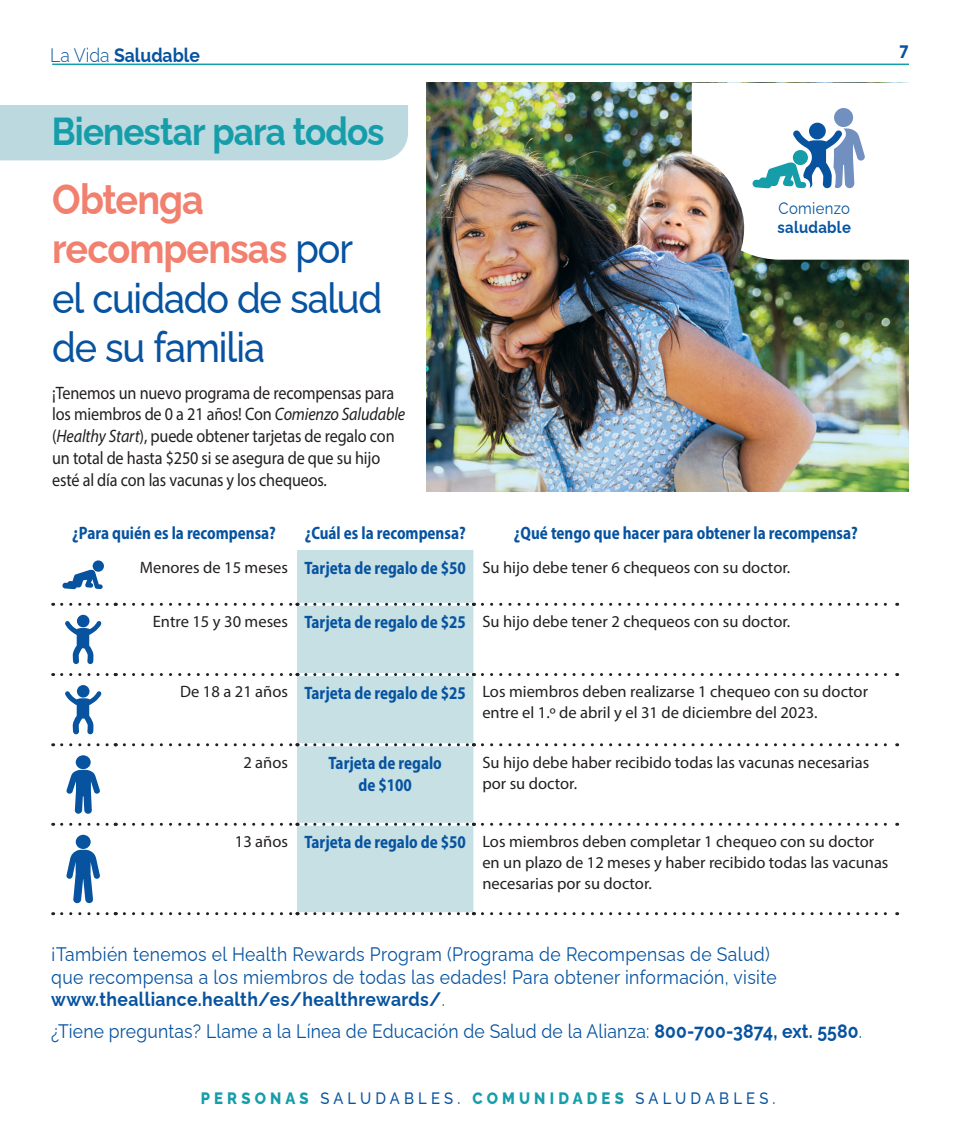
<style>
.page{position:relative;width:972px;height:1134px;background:#fff}
.page>*{position:absolute;margin:0;border:0;box-sizing:border-box;transform-origin:0 0}
.t1{font:500 42px/49.5px "Raleway";letter-spacing:-.03em;color:#0753a0;scale:.9 1}
.t2{font:700 39px "Raleway";letter-spacing:-.025em;color:#169daa;scale:.9 1}
.t3{font:19.5px/22.5px "Raleway";letter-spacing:.02em;color:#0753a0;scale:.9 1}
.t4{font:700 19.5px "Raleway";color:#0753a0;scale:.9 1}
.t5{font:700 19.5px "Myriad Pro";color:#0753a0;scale:.9 1}
.t6{font:18px/21.8px "Myriad Pro";letter-spacing:-.01em;color:#231f20;scale:.9 1}
.t7{font:700 semi-condensed 18px/21.8px "Myriad Pro";color:#0753a0;text-align:center;scale:.9 1}
.t8{font:16.5px/21px "Myriad Pro";color:#231f20}
.t9{font:500 16.5px "Raleway";letter-spacing:.28em;color:#0753a0;scale:.9 1}
.t10{font:700 16.5px "Raleway";letter-spacing:.02em;color:#0753a0;scale:.9 1}
.t11{font:16.5px "Raleway";letter-spacing:.02em;color:#0753a0;scale:.9 1}
.s1{font-weight:300}
.s2{font-weight:700;color:#f1806e}
.s3{font-style:italic}
.s4{font-weight:700;font-stretch:semi-condensed;font-size:18px;color:#0753a0}
.s5{font-weight:700}
.s6{font-weight:800;color:#169daa}
</style>
<div class="page">
<img style="left:426px;top:83px;width:483px;height:408px">
<div style="left:297px;top:550px;width:176px;height:362px;background:#c7e0e4"></div>
<hr style="left:297px;top:603px;width:176px;height:3px;background:#fff">
<hr style="left:297px;top:673px;width:176px;height:3px;background:#fff">
<hr style="left:297px;top:743px;width:176px;height:3px;background:#fff">
<hr style="left:297px;top:823px;width:176px;height:3px;background:#fff">
<svg style="left:62px;top:603px;width:54px;height:3px"></svg>
<svg style="left:62px;top:673px;width:54px;height:3px"></svg>
<svg style="left:62px;top:743px;width:54px;height:3px"></svg>
<svg style="left:62px;top:823px;width:54px;height:3px"></svg>
<svg style="left:124px;top:603px;width:174px;height:3px"></svg>
<svg style="left:124px;top:673px;width:174px;height:3px"></svg>
<svg style="left:124px;top:743px;width:174px;height:3px"></svg>
<svg style="left:124px;top:823px;width:174px;height:3px"></svg>
<svg style="left:306px;top:603px;width:168px;height:3px"></svg>
<svg style="left:482px;top:603px;width:416px;height:3px"></svg>
<svg style="left:306px;top:673px;width:168px;height:3px"></svg>
<svg style="left:482px;top:673px;width:416px;height:3px"></svg>
<svg style="left:306px;top:743px;width:168px;height:3px"></svg>
<svg style="left:482px;top:743px;width:416px;height:3px"></svg>
<svg style="left:306px;top:823px;width:168px;height:3px"></svg>
<svg style="left:482px;top:823px;width:416px;height:3px"></svg>
<svg style="left:62px;top:912px;width:54px;height:3px"></svg>
<svg style="left:124px;top:912px;width:174px;height:3px"></svg>
<svg style="left:306px;top:912px;width:168px;height:3px"></svg>
<svg style="left:482px;top:912px;width:416px;height:3px"></svg>
<div style="left:93px;top:560px;width:11px;height:12px;background:#0753a0;border-radius:50%"></div>
<svg style="left:62px;top:569px;width:41px;height:20px"></svg>
<svg style="left:65px;top:621px;width:37px;height:43px"></svg>
<div style="left:77px;top:615px;width:12px;height:12px;background:#0753a0;border-radius:50%"></div>
<svg style="left:65px;top:691px;width:37px;height:43px"></svg>
<div style="left:77px;top:685px;width:12px;height:13px;background:#0753a0;border-radius:50%"></div>
<svg style="left:66px;top:770px;width:34px;height:44px"></svg>
<div style="left:76px;top:755px;width:15px;height:14px;background:#0753a0;border-radius:50%"></div>
<svg style="left:66px;top:850px;width:34px;height:53px"></svg>
<div style="left:76px;top:835px;width:15px;height:14px;background:#0753a0;border-radius:50%"></div>
<svg style="left:692px;top:83px;width:217px;height:177px"></svg>
<div style="left:0;top:105px;width:408px;height:55px;background:#bbd9df"></div>
<img style="left:688px;top:153px;width:58px;height:98px">
<hr style="left:52px;top:64px;width:857px;height:1px;background:#169daa">
<p class="t4" style="left:50px;top:40px;width:168px"><span class="s1">La Vida</span> Saludable</p>
<p class="t5" style="left:899px;top:39px;width:12px">7</p>
<h2 class="t2" style="left:52px;top:100px;width:371px">Bienestar para todos</h2>
<h1 class="t1" style="left:52px;top:169px;width:368px"><span class="s2">Obtenga recompensas</span> por el cuidado de salud de su familia</h1>
<p class="t6" style="left:52px;top:381px;width:394px">¡Tenemos un nuevo programa de recompensas para los miembros de 0 a 21 años! Con <span class="s3">Comienzo Saludable </span>(<span class="s3">Healthy Start</span>), puede obtener tarjetas de regalo con un total de hasta $250 si se asegura de que su hijo esté al día con las vacunas y los chequeos.</p>
<p class="t7" style="left:72px;top:522px;width:228px">¿Para quién es la recompensa?</p>
<p class="t7" style="left:305px;top:522px;width:180px">¿Cuál es la recompensa?</p>
<p class="t7" style="left:514px;top:522px;width:384px">¿Qué tengo que hacer para obtener la recompensa?</p>
<p class="t8" style="left:140px;top:557px;width:652px">Menores de 15 meses <span class="s4">Tarjeta de regalo de $50</span> Su hijo debe tener 6 chequeos con su doctor.</p>
<p class="t8" style="left:153px;top:611px;width:639px">Entre 15 y 30 meses <span class="s4">Tarjeta de regalo de $25</span> Su hijo debe tener 2 chequeos con su doctor.</p>
<p class="t11" style="left:779px;top:195px;width:81px">Comienzo</p>
<p class="t10" style="left:778px;top:214px;width:83px">saludable</p>
<p class="t8" style="left:482px;top:681px;width:387px;text-indent:-302px">De 18 a 21 años <span class="s4">Tarjeta de regalo de $25</span> Los miembros deben realizarse 1 chequeo con su doctor entre el 1.º de abril y el 31 de diciembre del 2023.</p>
<p class="t8" style="left:243px;top:751px;width:46px">2 años</p>
<p class="t7" style="left:328px;top:751px;width:128px">Tarjeta de regalo de $100</p>
<p class="t8" style="left:482px;top:751px;width:388px">Su hijo debe haber recibido todas las vacunas necesarias por su doctor.</p>
<p class="t8" style="left:482px;top:831px;width:408px;text-indent:-248px">13 años <span class="s4">Tarjeta de regalo de $50</span> Los miembros deben completar 1 chequeo con su doctor en un plazo de 12 meses y haber recibido todas las vacunas necesarias por su doctor.</p>
<p class="t3" style="left:51px;top:941px;width:808px">¡También tenemos el Health Rewards Program (Programa de Recompensas de Salud) que recompensa a los miembros de todas las edades! Para obtener información, visite <span class="s5">www.thealliance.health/es/healthrewards/</span>.</p>
<p class="t3" style="left:51px;top:1017px;width:903px">¿Tiene preguntas? Llame a la Línea de Educación de Salud de la Alianza: <span class="s5">800-700-3874, ext. 5580</span>.</p>
<p class="t9" style="left:201px;top:1085px;width:640px"><span class="s6">PERSONAS</span> SALUDABLES. <span class="s6">COMUNIDADES</span> SALUDABLES.</p>
</div>
